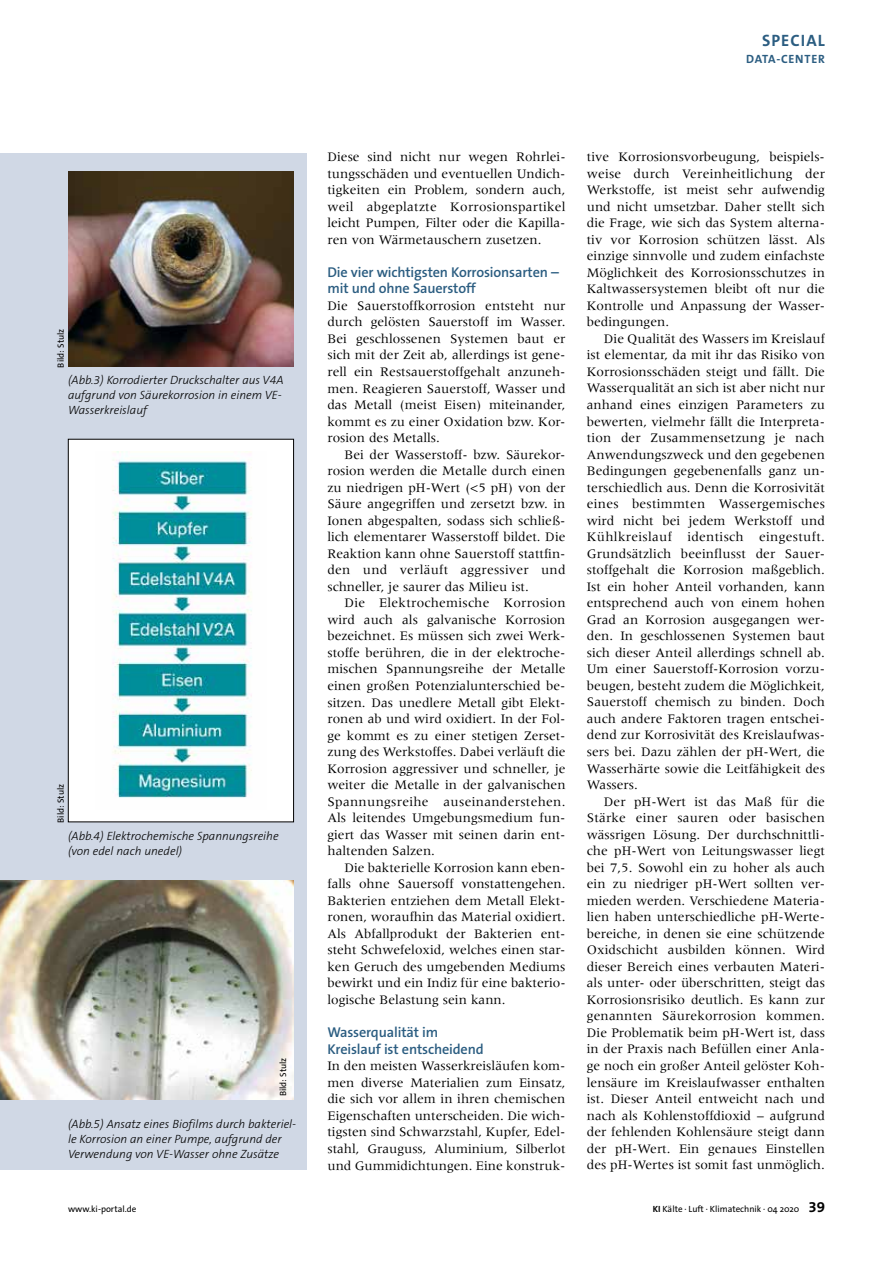
<style>
.page{position:relative;width:893px;height:1263px;background:#fff}
.page>*{position:absolute;margin:0;border:0;box-sizing:border-box;transform-origin:0 0}
.t1{font:700 16.5px "The Sans Os F";letter-spacing:.065em;color:#2b5d81}
.t2{font:600 14.25px/16.5px "The Sans Os F";letter-spacing:-.01em;color:#2b5d81}
.t3{font:13.5px/16.5px "Meridien LT Std";color:#000;text-align:justify}
.t4{font:italic 300 12px/15px "The Sans Os F";color:#000}
.t5{font:700 12px "The Sans Os F";letter-spacing:.065em;color:#2b5d81}
.t6{font:9px "The Sans Os F";color:#000}
.s1{font-weight:700}
.s2{font-weight:700;font-size:15px}
</style>
<div class="page">
<div style="left:0;top:153px;width:306px;height:1016px;background:#d0d8e5"></div>
<img style="left:68px;top:172px;width:225px;height:195px">
<div style="left:68px;top:439px;width:226px;height:383px;background:#fff"></div>
<img style="left:112px;top:452px;width:140px;height:346px">
<div style="left:68px;top:439px;width:226px;height:383px;border:1px solid #000"></div>
<img style="left:0;top:880px;width:293px;height:220px">
<p class="t1" style="left:762px;top:30px;width:64px">SPECIAL</p>
<p class="t5" style="left:746px;top:51px;width:80px">DATA-CENTER</p>
<p class="t6" style="left:55px;top:367px;width:40px;rotate:-90deg">Bild: Stulz</p>
<p class="t4" style="left:68px;top:373px;width:217px">(Abb.3) Korrodierter Druckschalter aus V4A aufgrund von Säurekorrosion in einem VE-<br>Wasserkreislauf</p>
<p class="t6" style="left:55px;top:823px;width:40px;rotate:-90deg">Bild: Stulz</p>
<p class="t4" style="left:68px;top:829px;width:212px">(Abb.4) Elektrochemische Spannungsreihe (von edel nach unedel)</p>
<p class="t6" style="left:277px;top:1096px;width:40px;rotate:-90deg">Bild: Stulz</p>
<p class="t4" style="left:68px;top:1117px;width:230px">(Abb.5) Ansatz eines Biofilms durch bakteriel&shy;le Korrosion an einer Pumpe, aufgrund der<br>Verwendung von VE-Wasser ohne Zusätze</p>
<p class="t3" style="left:327px;top:148px;width:240px">Diese sind nicht nur wegen Rohrlei&shy;tungsschäden und eventuellen Undich&shy;tigkeiten ein Problem, sondern auch, weil abgeplatzte Korrosionspartikel leicht Pumpen, Filter oder die Kapilla&shy;ren von Wärmetauschern zusetzen.</p>
<p class="t2" style="left:327px;top:264px;width:233px">Die vier wichtigsten Korrosionsarten – mit und ohne Sauerstoff</p>
<p class="t3" style="left:327px;top:297px;width:240px">Die Sauerstoffkorrosion entsteht nur durch gelösten Sauerstoff im Wasser.<br>Bei geschlossenen Systemen baut er sich mit der Zeit ab, allerdings ist gene&shy;rell ein Restsauerstoffgehalt anzuneh&shy;men. Reagieren Sauerstoff, Wasser und das Metall (meist Eisen) miteinander, kommt es zu einer Oxidation bzw. Kor&shy;rosion des Metalls.</p>
<p class="t3" style="left:327px;top:446px;width:240px;text-indent:17px">Bei der Wasserstoff- bzw. Säurekor&shy;rosion werden die Metalle durch einen zu niedrigen pH-Wert (&lt;5 pH) von der Säure angegriffen und zersetzt bzw. in Ionen abgespalten, sodass sich schließ&shy;lich elementarer Wasserstoff bildet. Die Reaktion kann ohne Sauerstoff stattfin&shy;den und verläuft aggressiver und schneller, je saurer das Milieu ist.</p>
<p class="t3" style="left:327px;top:595px;width:240px;text-indent:17px">Die Elektrochemische Korrosion wird auch als galvanische Korrosion bezeichnet. Es müssen sich zwei Werk&shy;stoffe berühren, die in der elektroche&shy;mischen Spannungsreihe der Metalle einen großen Potenzialunterschied be&shy;sitzen. Das unedlere Metall gibt Elekt&shy;ronen ab und wird oxidiert. In der Fol&shy;ge kommt es zu einer stetigen Zerset&shy;zung des Werkstoffes. Dabei verläuft die Korrosion aggressiver und schneller, je weiter die Metalle in der galvanischen Spannungsreihe auseinanderstehen.<br>Als leitendes Umgebungsmedium fun&shy;giert das Wasser mit seinen darin ent&shy;haltenden Salzen.</p>
<p class="t3" style="left:327px;top:859px;width:240px;text-indent:17px">Die bakterielle Korrosion kann eben&shy;falls ohne Sauersoff vonstattengehen.<br>Bakterien entziehen dem Metall Elekt&shy;ronen, woraufhin das Material oxidiert.<br>Als Abfallprodukt der Bakterien ent&shy;steht Schwefeloxid, welches einen star&shy;ken Geruch des umgebenden Mediums bewirkt und ein Indiz für eine bakterio&shy;logische Belastung sein kann.</p>
<p class="t2" style="left:327px;top:1024px;width:158px">Wasserqualität im<br>Kreislauf ist entscheidend</p>
<p class="t3" style="left:327px;top:1058px;width:240px">In den meisten Wasserkreisläufen kom&shy;men diverse Materialien zum Einsatz, die sich vor allem in ihren chemischen Eigenschaften unterscheiden. Die wich&shy;tigsten sind Schwarzstahl, Kupfer, Edel&shy;stahl, Grauguss, Aluminium, Silberlot und Gummidichtungen. Eine konstruk-</p>
<p class="t3" style="left:587px;top:148px;width:240px">tive Korrosionsvorbeugung, beispiels&shy;weise durch Vereinheitlichung der Werkstoffe, ist meist sehr aufwendig und nicht umsetzbar. Daher stellt sich die Frage, wie sich das System alterna&shy;tiv vor Korrosion schützen lässt. Als einzige sinnvolle und zudem einfachste Möglichkeit des Korrosionsschutzes in Kaltwassersystemen bleibt oft nur die Kontrolle und Anpassung der Wasser&shy;bedingungen.</p>
<p class="t3" style="left:587px;top:330px;width:240px;text-indent:17px">Die Qualität des Wassers im Kreislauf ist elementar, da mit ihr das Risiko von Korrosionsschäden steigt und fällt. Die Wasserqualität an sich ist aber nicht nur anhand eines einzigen Parameters zu bewerten, vielmehr fällt die Interpreta&shy;tion der Zusammensetzung je nach Anwendungszweck und den gegebenen Bedingungen gegebenenfalls ganz un&shy;terschiedlich aus. Denn die Korrosivität eines bestimmten Wassergemisches wird nicht bei jedem Werkstoff und Kühlkreislauf identisch eingestuft.<br>Grundsätzlich beeinflusst der Sauer&shy;stoffgehalt die Korrosion maßgeblich.<br>Ist ein hoher Anteil vorhanden, kann entsprechend auch von einem hohen Grad an Korrosion ausgegangen wer&shy;den. In geschlossenen Systemen baut sich dieser Anteil allerdings schnell ab.<br>Um einer Sauerstoff-Korrosion vorzu&shy;beugen, besteht zudem die Möglichkeit, Sauerstoff chemisch zu binden. Doch auch andere Faktoren tragen entschei&shy;dend zur Korrosivität des Kreislaufwas&shy;sers bei. Dazu zählen der pH-Wert, die Wasserhärte sowie die Leitfähigkeit des Wassers.</p>
<p class="t3" style="left:587px;top:793px;width:240px;text-indent:17px">Der pH-Wert ist das Maß für die Stärke einer sauren oder basischen wässrigen Lösung. Der durchschnittli&shy;che pH-Wert von Leitungswasser liegt bei 7,5. Sowohl ein zu hoher als auch ein zu niedriger pH-Wert sollten ver&shy;mieden werden. Verschiedene Materia&shy;lien haben unterschiedliche pH-Werte&shy;bereiche, in denen sie eine schützende Oxidschicht ausbilden können. Wird dieser Bereich eines verbauten Materi&shy;als unter- oder überschritten, steigt das Korrosionsrisiko deutlich. Es kann zur genannten Säurekorrosion kommen.<br>Die Problematik beim pH-Wert ist, dass in der Praxis nach Befüllen einer Anla&shy;ge noch ein großer Anteil gelöster Koh&shy;lensäure im Kreislaufwasser enthalten ist. Dieser Anteil entweicht nach und nach als Kohlenstoffdioxid – aufgrund der fehlenden Kohlensäure steigt dann der pH-Wert. Ein genaues Einstellen des pH-Wertes ist somit fast unmöglich.</p>
<p class="t6" style="left:68px;top:1203px;width:70px">www.ki-portal.de</p>
<p class="t6" style="left:653px;top:1203px;width:174px"><span class="s1">KI</span> Kälte · Luft · Klimatechnik · 04 2020 <span class="s2">39</span></p>
</div>
